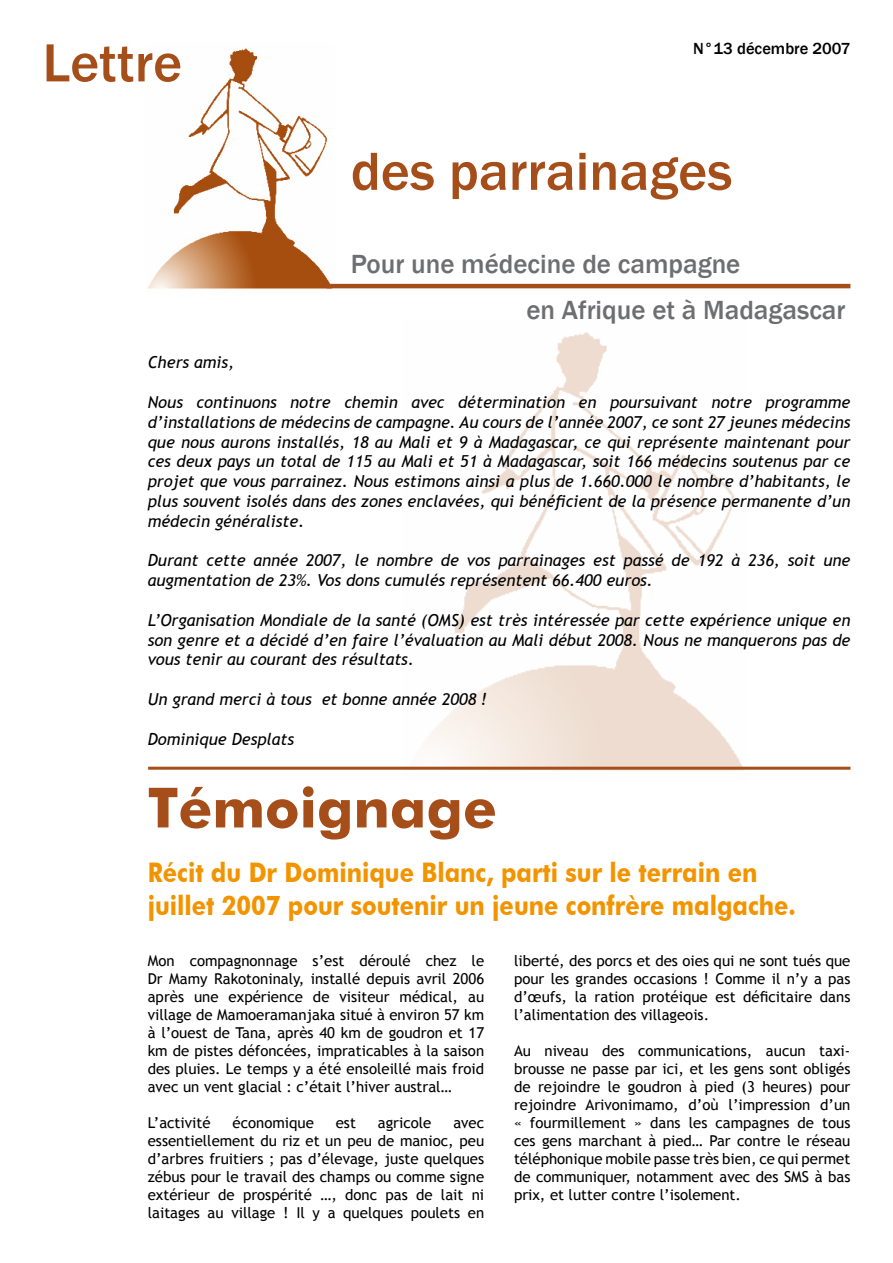
<style>
.page{position:relative;width:893px;height:1263px;background:#fff}
.page>*{position:absolute;margin:0;border:0;box-sizing:border-box;transform-origin:0 0}
.t1{font:500 55.5px "Franklin Gothic";color:#a64e1a}
.t2{font:700 55.5px "Futura BT";color:#a64e1a}
.t3{font:700 27px/32.4px "Futura BT";color:#f29400;scale:.87 1}
.t4{font:500 27px/45.2px "Franklin Gothic";color:#6d6e70}
.t5{font:italic 16.5px/19.8px "Trebuchet MS";color:#000;text-align:justify}
.t6{font:500 16.5px "Franklin Gothic";color:#000}
.t7{font:15px/18px "Trebuchet MS";color:#000;text-align:justify}
</style>
<div class="page">
<img style="left:403px;top:332px;width:345px;height:439px">
<img style="left:148px;top:48px;width:187px;height:241px">
<hr style="left:326px;top:284px;width:524px;height:4px;background:#a64e1a">
<hr style="left:148px;top:767px;width:702px;height:3px;background:#a64e1a">
<h1 class="t1" style="left:43px;top:29px;width:141px">Lettre</h1>
<p class="t6" style="left:693px;top:38px;width:159px">N°13 décembre 2007</p>
<h1 class="t1" style="left:351px;top:137px;width:383px">des parrainages</h1>
<h2 class="t4" style="left:526px;top:242px;width:321px;text-indent:-176px">Pour une médecine de campagne<br>en Afrique et à Madagascar</h2>
<p class="t5" style="left:148px;top:353px;width:88px">Chers amis,</p>
<p class="t5" style="left:148px;top:392px;width:704px">Nous continuons notre chemin avec détermination en poursuivant notre programme d’installations de médecins de campagne. Au cours de l’année 2007, ce sont 27 jeunes médecins que nous aurons installés, 18 au Mali et 9 à Madagascar, ce qui représente maintenant pour ces deux pays un total de 115 au Mali et 51 à Madagascar, soit 166 médecins soutenus par ce projet que vous parrainez. Nous estimons ainsi a plus de 1.660.000 le nombre d’habitants, le plus souvent isolés dans des zones enclavées, qui bénéficient de la présence permanente d’un médecin généraliste.</p>
<p class="t5" style="left:148px;top:551px;width:704px">Durant cette année 2007, le nombre de vos parrainages est passé de 192 à 236, soit une augmentation de 23%. Vos dons cumulés représentent 66.400 euros.</p>
<p class="t5" style="left:148px;top:610px;width:704px">L’Organisation Mondiale de la santé (OMS) est très intéressée par cette expérience unique en son genre et a décidé d’en faire l’évaluation au Mali début 2008. Nous ne manquerons pas de vous tenir au courant des résultats.</p>
<p class="t5" style="left:148px;top:689px;width:341px">Un grand merci à tous et bonne année 2008 !</p>
<p class="t5" style="left:148px;top:729px;width:148px">Dominique Desplats</p>
<h1 class="t2" style="left:148px;top:774px;width:351px">Témoignage</h1>
<h2 class="t3" style="left:148px;top:856px;width:746px">Récit du Dr Dominique Blanc, parti sur le terrain en juillet 2007 pour soutenir un jeune confrère malgache.</h2>
<p class="t7" style="left:148px;top:952px;width:338px">Mon compagnonnage s’est déroulé chez le Dr Mamy Rakotoninaly, installé depuis avril 2006 après une expérience de visiteur médical, au village de Mamoeramanjaka situé à environ 57 km à l’ouest de Tana, après 40 km de goudron et 17 km de pistes défoncées, impraticables à la saison des pluies. Le temps y a été ensoleillé mais froid avec un vent glacial : c’était l’hiver austral…</p>
<p class="t7" style="left:148px;top:1114px;width:64px">L’activité</p>
<p class="t7" style="left:233px;top:1114px;width:83px">économique</p>
<p class="t7" style="left:336px;top:1114px;width:22px">est</p>
<p class="t7" style="left:378px;top:1114px;width:55px">agricole</p>
<p class="t7" style="left:514px;top:952px;width:338px">liberté, des porcs et des oies qui ne sont tués que pour les grandes occasions ! Comme il n’y a pas d’œufs, la ration protéique est déficitaire dans l’alimentation des villageois.</p>
<p class="t7" style="left:514px;top:1042px;width:338px">Au niveau des communications, aucun taxi&shy;brousse ne passe par ici, et les gens sont obligés de rejoindre le goudron à pied (3 heures) pour rejoindre Arivonimamo, d’où l’impression d’un « fourmillement » dans les campagnes de tous ces gens marchant à pied… Par contre le réseau téléphonique mobile passe très bien, ce qui permet de communiquer, notamment avec des SMS à bas prix, et lutter contre l’isolement.</p>
<p class="t7" style="left:148px;top:1114px;width:338px;text-indent:306px">avec essentiellement du riz et un peu de manioc, peu d’arbres fruitiers ; pas d’élevage, juste quelques zébus pour le travail des champs ou comme signe extérieur de prospérité …, donc pas de lait ni laitages au village ! Il y a quelques poulets en</p>
</div>
